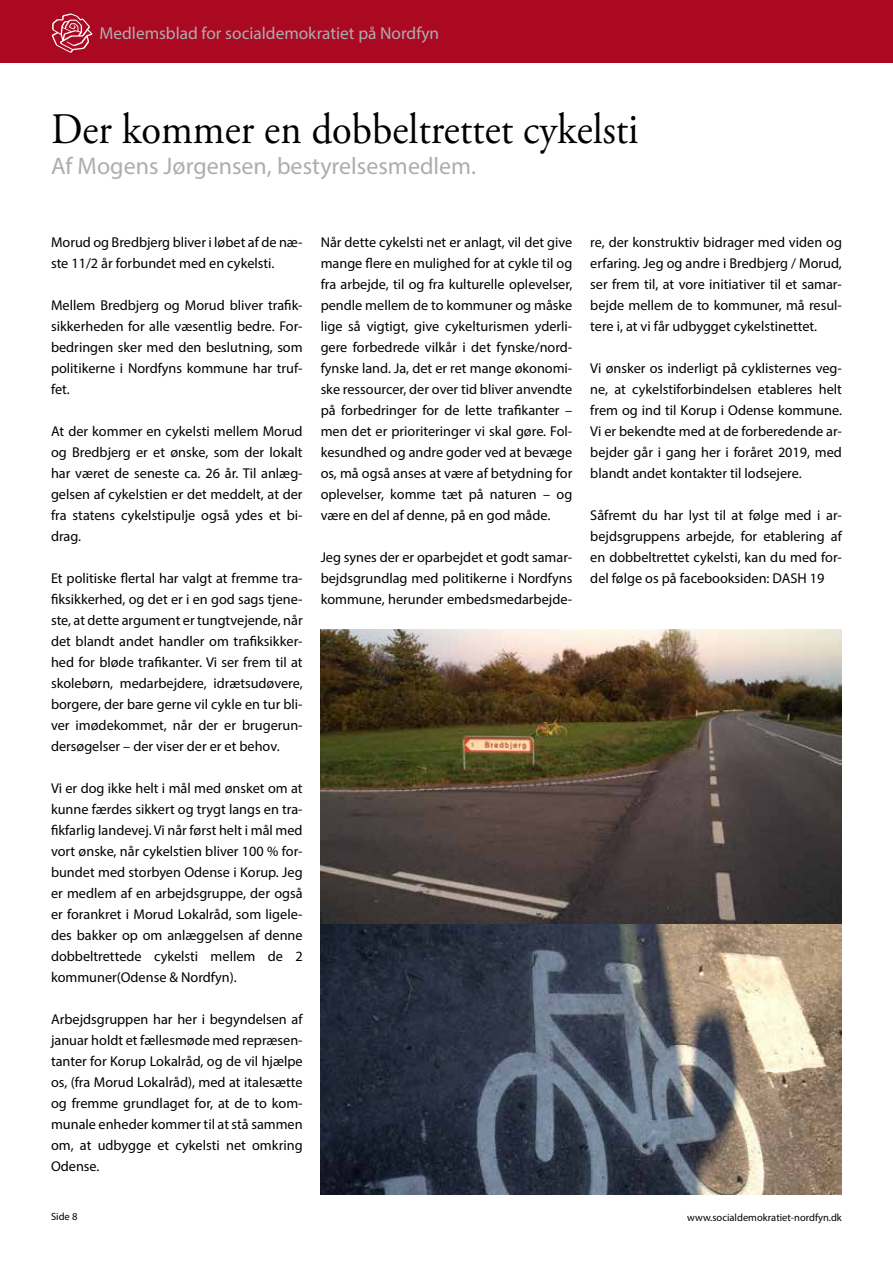
<style>
.page{position:relative;width:893px;height:1263px;background:#fff}
.page>*{position:absolute;margin:0;border:0;box-sizing:border-box;transform-origin:0 0}
.t1{font:43.5px "Adobe Garamond Pro";color:#000;scale:.93 1}
.t2{font:24px "Myriad Pro";color:#acadb0}
.t3{font:17.25px "Myriad Pro";color:#acadb0}
.t4{font:14.25px/21px "Myriad Pro";color:#000;text-align:justify}
.t5{font:10.5px "Myriad Pro";color:#000}
</style>
<div class="page">
<div style="left:0;top:0;width:893px;height:62px;background:#ab0822"></div>
<svg style="left:52px;top:13px;width:40px;height:39px"></svg>
<img style="left:321px;top:923px;width:521px;height:272px">
<img style="left:321px;top:629px;width:521px;height:294px">
<p class="t3" style="left:99px;top:22px;width:341px">Medlemsblad for socialdemokratiet på Nordfyn</p>
<h1 class="t1" style="left:51px;top:103px;width:633px">Der kommer en dobbeltrettet cykelsti</h1>
<h2 class="t2" style="left:51px;top:151px;width:427px">Af Mogens Jørgensen, bestyrelsesmedlem.</h2>
<p class="t4" style="left:51px;top:231px;width:253px">Morud og Bredbjerg bliver i løbet af de næ&shy;ste 11/2 år forbundet med en cykelsti.</p>
<p class="t4" style="left:51px;top:294px;width:253px">Mellem Bredbjerg og Morud bliver trafik&shy;sikkerheden for alle væsentlig bedre. For&shy;bedringen sker med den beslutning, som politikerne i Nordfyns kommune har truf&shy;fet.</p>
<p class="t4" style="left:51px;top:420px;width:253px">At der kommer en cykelsti mellem Morud og Bredbjerg er et ønske, som der lokalt har været de seneste ca. 26 år. Til anlæg&shy;gelsen af cykelstien er det meddelt, at der fra statens cykelstipulje også ydes et bi&shy;drag.</p>
<p class="t4" style="left:51px;top:567px;width:253px">Et politiske flertal har valgt at fremme tra&shy;fiksikkerhed, og det er i en god sags tjene&shy;ste, at dette argument er tungtvejende, når det blandt andet handler om trafiksikker&shy;hed for bløde trafikanter. Vi ser frem til at skolebørn, medarbejdere, idrætsudøvere, borgere, der bare gerne vil cykle en tur bli&shy;ver imødekommet, når der er brugerun&shy;dersøgelser – der viser der er et behov.</p>
<p class="t4" style="left:51px;top:777px;width:253px">Vi er dog ikke helt i mål med ønsket om at kunne færdes sikkert og trygt langs en tra&shy;fikfarlig landevej. Vi når først helt i mål med vort ønske, når cykelstien bliver 100 % for&shy;bundet med storbyen Odense i Korup. Jeg er medlem af en arbejdsgruppe, der også er forankret i Morud Lokalråd, som ligele&shy;des bakker op om anlæggelsen af denne dobbeltrettede cykelsti mellem de 2 kommuner(Odense &amp; Nordfyn).</p>
<p class="t4" style="left:51px;top:1008px;width:253px">Arbejdsgruppen har her i begyndelsen af januar holdt et fællesmøde med repræsen&shy;tanter for Korup Lokalråd, og de vil hjælpe os, (fra Morud Lokalråd), med at italesætte og fremme grundlaget for, at de to kom&shy;munale enheder kommer til at stå sammen om, at udbygge et cykelsti net omkring Odense.</p>
<p class="t4" style="left:321px;top:231px;width:253px">Når dette cykelsti net er anlagt, vil det give mange flere en mulighed for at cykle til og fra arbejde, til og fra kulturelle oplevelser, pendle mellem de to kommuner og måske lige så vigtigt, give cykelturismen yderli&shy;gere forbedrede vilkår i det fynske/nord&shy;fynske land. Ja, det er ret mange økonomi&shy;ske ressourcer, der over tid bliver anvendte på forbedringer for de lette trafikanter – men det er prioriteringer vi skal gøre. Fol&shy;kesundhed og andre goder ved at bevæge os, må også anses at være af betydning for oplevelser, komme tæt på naturen – og være en del af denne, på en god måde.</p>
<p class="t4" style="left:321px;top:547px;width:253px">Jeg synes der er oparbejdet et godt samar&shy;bejdsgrundlag med politikerne i Nordfyns kommune, herunder embedsmedarbejde-</p>
<p class="t4" style="left:590px;top:232px;width:253px">re, der konstruktiv bidrager med viden og erfaring. Jeg og andre i Bredbjerg / Morud, ser frem til, at vore initiativer til et samar&shy;bejde mellem de to kommuner, må resul&shy;tere i, at vi får udbygget cykelstinettet.</p>
<p class="t4" style="left:590px;top:358px;width:253px">Vi ønsker os inderligt på cyklisternes veg&shy;ne, at cykelstiforbindelsen etableres helt frem og ind til Korup i Odense kommune.<br>Vi er bekendte med at de forberedende ar&shy;bejder går i gang her i foråret 2019, med blandt andet kontakter til lodsejere.</p>
<p class="t4" style="left:590px;top:505px;width:253px">Såfremt du har lyst til at følge med i ar&shy;bejdsgruppens arbejde, for etablering af en dobbeltrettet cykelsti, kan du med for&shy;del følge os på facebooksiden: DASH 19</p>
<p class="t5" style="left:51px;top:1210px;width:28px">Side 8</p>
<p class="t5" style="left:687px;top:1211px;width:156px">www.socialdemokratiet-nordfyn.dk</p>
</div>
